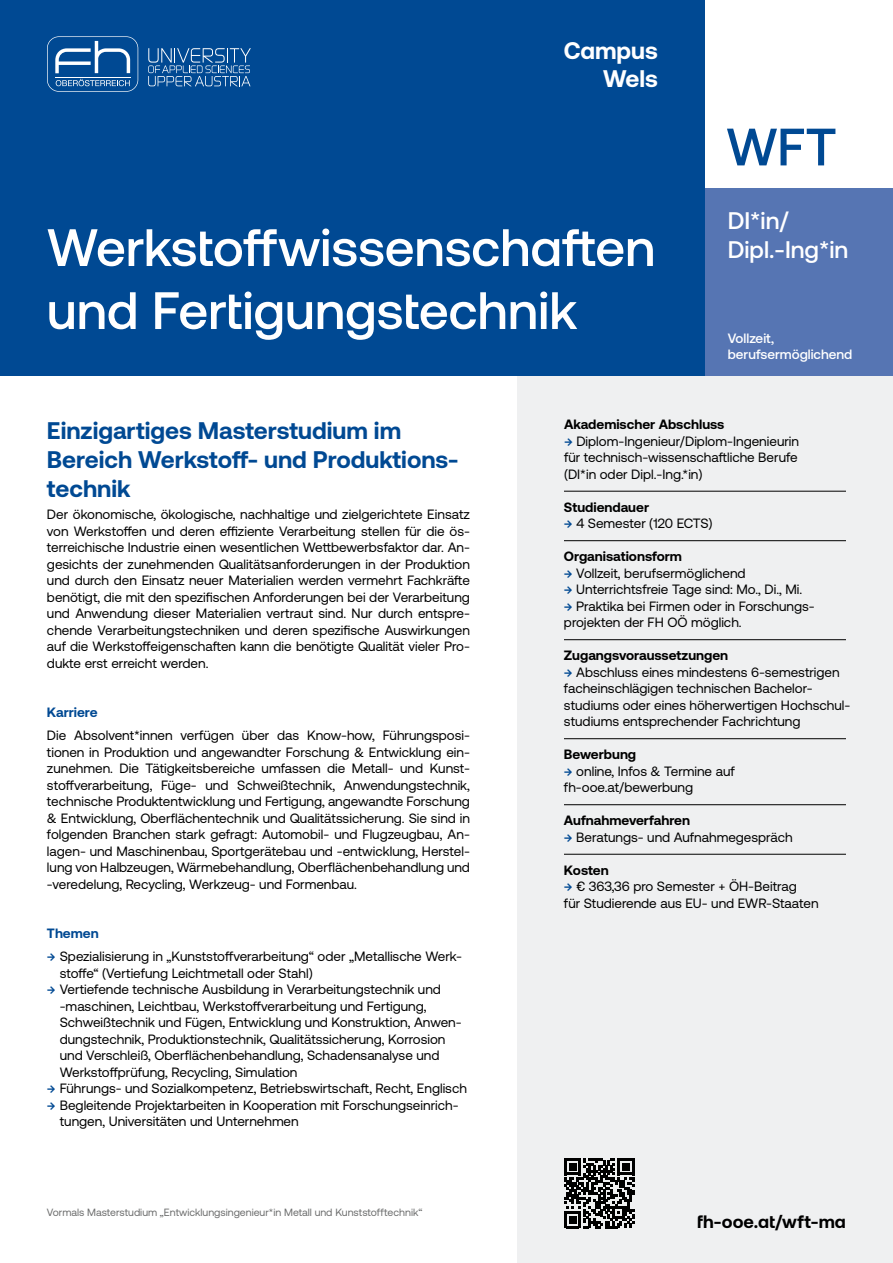
<style>
.page{position:relative;width:893px;height:1263px;background:#fff}
.page>*{position:absolute;margin:0;border:0;box-sizing:border-box;transform-origin:0 0}
.t1{font:500 52.5px/63px "Aeonik";color:#fff}
.t2{font:500 52.5px "Aeonik";color:#004993}
.t3{font:700 24px/28.8px "Aeonik";color:#004993}
.t4{font:500 24px/28.8px "Aeonik";color:#fff}
.t5{font:700 24px/28.8px "Aeonik";color:#fff;text-align:right}
.t6{font:700 18px "Aeonik";letter-spacing:.01em;color:#000}
.t7{font:13.5px/16.5px "Aeonik";color:#000}
.t8{font:700 13.5px "Aeonik";color:#000}
.t9{font:500 13.5px/16.2px "Aeonik";color:#fff}
.t10{font:700 13.5px "Aeonik";color:#004993}
.t11{font:10.5px "Aeonik";color:#6c6d6d}
.s1{font-weight:500;color:#004993}
</style>
<div class="page">
<div style="left:0;top:0;width:705px;height:376px;background:#004993"></div>
<div style="left:705px;top:188px;width:188px;height:188px;background:#5675b3"></div>
<div style="left:517px;top:376px;width:376px;height:887px;background:#eff0f1"></div>
<svg style="left:148px;top:48px;width:103px;height:38px"></svg>
<svg style="left:47px;top:36px;width:91px;height:56px"></svg>
<hr style="left:55px;top:77px;width:75px;height:1px;background:#fff">
<hr style="left:564px;top:491px;width:282px;height:1px;background:#000">
<hr style="left:564px;top:540px;width:282px;height:1px;background:#000">
<hr style="left:564px;top:639px;width:282px;height:1px;background:#000">
<hr style="left:564px;top:738px;width:282px;height:1px;background:#000">
<hr style="left:564px;top:804px;width:282px;height:1px;background:#000">
<hr style="left:564px;top:854px;width:282px;height:1px;background:#000">
<svg style="left:564px;top:1158px;width:70px;height:70px"></svg>
<h2 class="t5" style="left:564px;top:36px;width:96px">Campus<br>Wels</h2>
<h1 class="t1" style="left:47px;top:216px;width:610px">Werkstoffwissenschaften und Fertigungstechnik</h1>
<h1 class="t2" style="left:726px;top:118px;width:112px">WFT</h1>
<h2 class="t4" style="left:728px;top:206px;width:122px">DI*in/<br>Dipl.-Ing*in</h2>
<p class="t9" style="left:728px;top:330px;width:126px">Vollzeit, berufsermöglichend</p>
<h2 class="t3" style="left:47px;top:416px;width:413px">Einzigartiges Masterstudium im<br>Bereich Werkstoff- und Produktions&shy;technik</h2>
<p class="t7" style="left:47px;top:506px;width:424px;text-align:justify">Der ökonomische, ökologische, nachhaltige und zielgerichtete Einsatz von Werkstoffen und deren effiziente Verarbeitung stellen für die ös&shy;terreichische Industrie einen wesentlichen Wettbewerbsfaktor dar. An&shy;gesichts der zunehmenden Qualitätsanforderungen in der Produktion und durch den Einsatz neuer Materialien werden vermehrt Fachkräfte benötigt, die mit den spezifischen Anforderungen bei der Verarbeitung und Anwendung dieser Materialien vertraut sind. Nur durch entspre&shy;chende Verarbeitungstechniken und deren spezifische Auswirkungen auf die Werkstoffeigenschaften kann die benötigte Qualität vieler Pro&shy;dukte erst erreicht werden.</p>
<p class="t10" style="left:47px;top:705px;width:52px">Karriere</p>
<p class="t7" style="left:47px;top:727px;width:424px;text-align:justify">Die Absolvent*innen verfügen über das Know-how, Führungsposi&shy;tionen in Produktion und angewandter Forschung &amp; Entwicklung ein&shy;zunehmen. Die Tätigkeitsbereiche umfassen die Metall- und Kunst&shy;stoffverarbeitung, Füge- und Schweißtechnik, Anwendungstechnik, technische Produktentwicklung und Fertigung, angewandte Forschung &amp; Entwicklung, Oberflächentechnik und Qualitätssicherung. Sie sind in folgenden Branchen stark gefragt: Automobil- und Flugzeugbau, An&shy;lagen- und Maschinenbau, Sportgerätebau und -entwicklung, Herstel&shy;lung von Halbzeugen, Wärmebehandlung, Oberflächenbehandlung und -veredelung, Recycling, Werkzeug- und Formenbau.</p>
<p class="t10" style="left:47px;top:926px;width:53px">Themen</p>
<p class="t7" style="left:60px;top:948px;width:404px;text-indent:-13px"><span class="s1">→</span> Spezialisierung in „Kunststoffverarbeitung“ oder „Metallische Werk&shy;stoffe“ (Vertiefung Leichtmetall oder Stahl)</p>
<p class="t7" style="left:60px;top:981px;width:403px;text-indent:-13px"><span class="s1">→</span> Vertiefende technische Ausbildung in Verarbeitungstechnik und -maschinen, Leichtbau, Werkstoffverarbeitung und Fertigung, Schweißtechnik und Fügen, Entwicklung und Konstruktion, Anwen&shy;dungstechnik, Produktionstechnik, Qualitätssicherung, Korrosion und Verschleiß, Oberflächenbehandlung, Schadensanalyse und Werkstoffprüfung, Recycling, Simulation</p>
<p class="t7" style="left:47px;top:1080px;width:421px"><span class="s1">→</span> Führungs- und Sozialkompetenz, Betriebswirtschaft, Recht, Englisch</p>
<p class="t7" style="left:60px;top:1097px;width:400px;text-indent:-13px"><span class="s1">→</span> Begleitende Projektarbeiten in Kooperation mit Forschungseinrich&shy;tungen, Universitäten und Unternehmen</p>
<p class="t11" style="left:47px;top:1206px;width:377px">Vormals Masterstudium „Entwicklungsingenieur*in Metall und Kunststofftechnik“</p>
<p class="t8" style="left:564px;top:417px;width:162px">Akademischer Abschluss</p>
<p class="t7" style="left:564px;top:433px;width:237px;text-align:justify"><span class="s1">→</span> Diplom-Ingenieur/Diplom-Ingenieurin für technisch-wissenschaftliche Berufe (DI*in oder Dipl.-Ing.*in)</p>
<p class="t8" style="left:564px;top:499px;width:87px">Studiendauer</p>
<p class="t7" style="left:564px;top:515px;width:150px"><span class="s1">→</span> 4 Semester (120 ECTS)</p>
<p class="t8" style="left:564px;top:549px;width:120px">Organisationsform</p>
<p class="t7" style="left:564px;top:565px;width:183px"><span class="s1">→</span> Vollzeit, berufsermöglichend</p>
<p class="t7" style="left:564px;top:581px;width:240px"><span class="s1">→</span> Unterrichtsfreie Tage sind: Mo., Di., Mi.</p>
<p class="t7" style="left:564px;top:598px;width:251px"><span class="s1">→</span> Praktika bei Firmen oder in Forschungs&shy;projekten der FH OÖ möglich.</p>
<p class="t8" style="left:564px;top:648px;width:166px">Zugangsvoraussetzungen</p>
<p class="t7" style="left:564px;top:664px;width:288px"><span class="s1">→</span> Abschluss eines mindestens 6-semestrigen facheinschlägigen technischen Bachelor&shy;studiums oder eines höherwertigen Hochschul&shy;studiums entsprechender Fachrichtung</p>
<p class="t8" style="left:564px;top:747px;width:74px">Bewerbung</p>
<p class="t7" style="left:564px;top:763px;width:172px"><span class="s1">→</span> online, Infos &amp; Termine auf fh-ooe.at/bewerbung</p>
<p class="t8" style="left:564px;top:813px;width:128px">Aufnahmeverfahren</p>
<p class="t7" style="left:564px;top:829px;width:230px"><span class="s1">→</span> Beratungs- und Aufnahmegespräch</p>
<p class="t8" style="left:564px;top:862px;width:46px">Kosten</p>
<p class="t7" style="left:564px;top:878px;width:256px"><span class="s1">→</span> € 363,36 pro Semester + ÖH-Beitrag<br>für Studierende aus EU- und EWR-Staaten</p>
<h3 class="t6" style="left:697px;top:1212px;width:150px">fh-ooe.at/wft-ma</h3>
</div>
